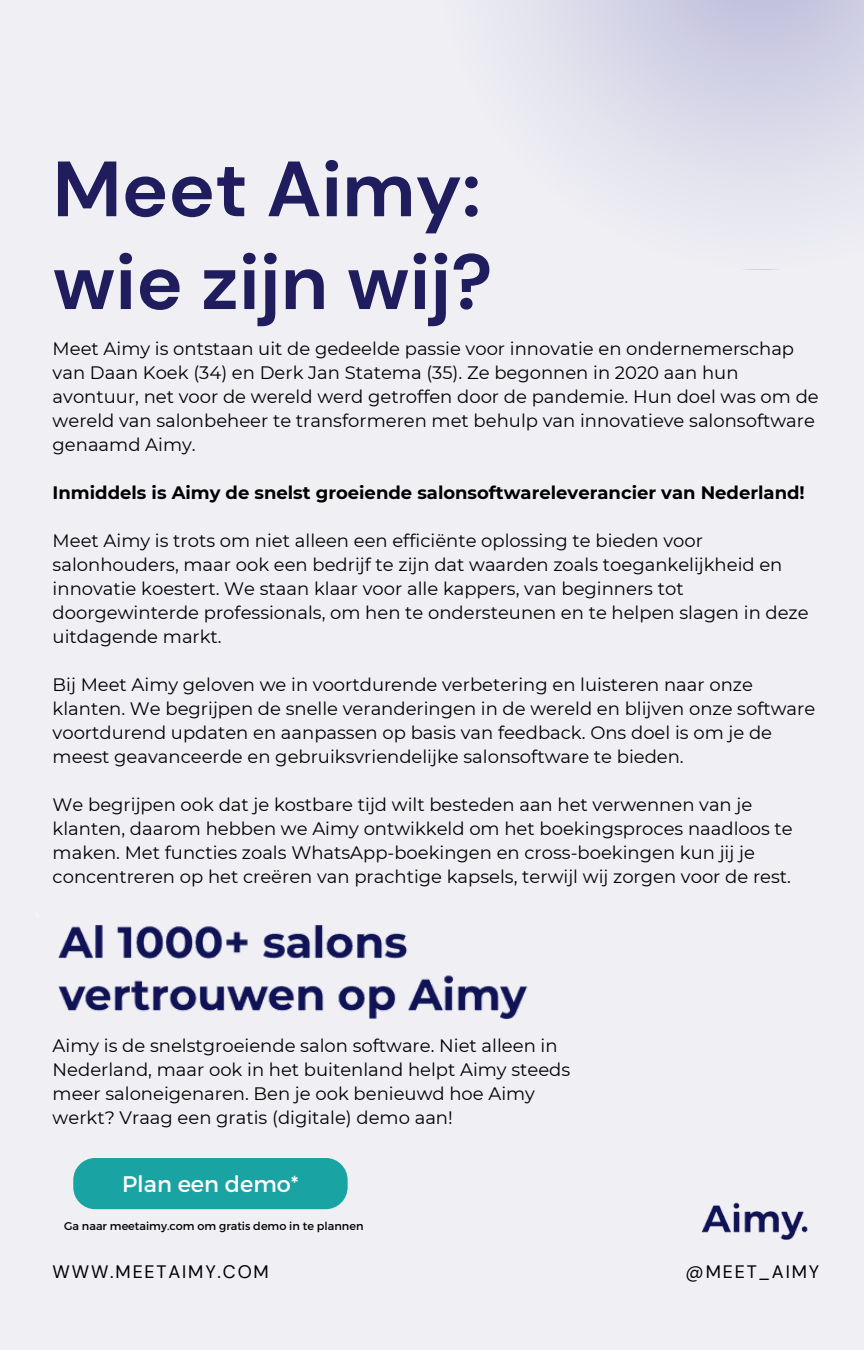
<style>
.page{position:relative;width:864px;height:1350px;background:#efeff4}
.page>*{position:absolute;margin:0;border:0;box-sizing:border-box;transform-origin:0 0}
.t1{font:700 78.08px "DM Sans";color:#1f1d5d}
.t2{font:22.5px "Montserrat";color:#fff}
.t3{font:18px/24.1px "Montserrat";color:#000}
.t4{font:700 18px "Montserrat";color:#000}
.t5{font:18px "DM Sans";letter-spacing:.1em;color:#000}
.t6{font:11.25px "Montserrat";color:#000}
</style>
<div class="page">
<svg style="left:520px;top:0;width:344px;height:192px;fill:#dcdbea"></svg>
<img style="left:701px;top:1202px;width:107px;height:38px">
<img style="left:58px;top:925px;width:470px;height:95px">
<div style="left:73px;top:1158px;width:275px;height:51px;background:#1aa3a3;border-radius:22px"></div>
<p class="t1" style="left:53px;top:139px;width:430px">Meet Aimy:</p>
<p class="t1" style="left:53px;top:232px;width:441px">wie zijn wij?</p>
<p class="t3" style="left:53px;top:337px;width:768px">Meet Aimy is ontstaan uit de gedeelde passie voor innovatie en ondernemerschap van Daan Koek (34) en Derk Jan Statema (35). Ze begonnen in 2020 aan hun avontuur, net voor de wereld werd getroffen door de pandemie. Hun doel was om de wereld van salonbeheer te transformeren met behulp van innovatieve salonsoftware genaamd Aimy.</p>
<p class="t4" style="left:53px;top:482px;width:754px">Inmiddels is Aimy de snelst groeiende salonsoftwareleverancier van Nederland!</p>
<p class="t3" style="left:53px;top:529px;width:758px">Meet Aimy is trots om niet alleen een efficiënte oplossing te bieden voor salonhouders, maar ook een bedrijf te zijn dat waarden zoals toegankelijkheid en innovatie koestert. We staan klaar voor alle kappers, van beginners tot doorgewinterde professionals, om hen te ondersteunen en te helpen slagen in deze uitdagende markt.</p>
<p class="t3" style="left:53px;top:673px;width:764px">Bij Meet Aimy geloven we in voortdurende verbetering en luisteren naar onze klanten. We begrijpen de snelle veranderingen in de wereld en blijven onze software voortdurend updaten en aanpassen op basis van feedback. Ons doel is om je de meest geavanceerde en gebruiksvriendelijke salonsoftware te bieden.</p>
<p class="t3" style="left:53px;top:793px;width:742px">We begrijpen ook dat je kostbare tijd wilt besteden aan het verwennen van je klanten, daarom hebben we Aimy ontwikkeld om het boekingsproces naadloos te maken. Met functies zoals WhatsApp-boekingen en cross-boekingen kun jij je concentreren op het creëren van prachtige kapsels, terwijl wij zorgen voor de rest.</p>
<p class="t3" style="left:53px;top:1034px;width:519px">Aimy is de snelstgroeiende salon software. Niet alleen in Nederland, maar ook in het buitenland helpt Aimy steeds meer saloneigenaren. Ben je ook benieuwd hoe Aimy werkt? Vraag een gratis (digitale) demo aan!</p>
<p class="t2" style="left:122px;top:1169px;width:178px">Plan een demo*</p>
<p class="t6" style="left:64px;top:1218px;width:301px">Ga naar meetaimy.com om gratis demo in te plannen</p>
<p class="t5" style="left:53px;top:1261px;width:218px">WWW.MEETAIMY.COM</p>
<p class="t5" style="left:686px;top:1261px;width:135px">@MEET_AIMY</p>
</div>
